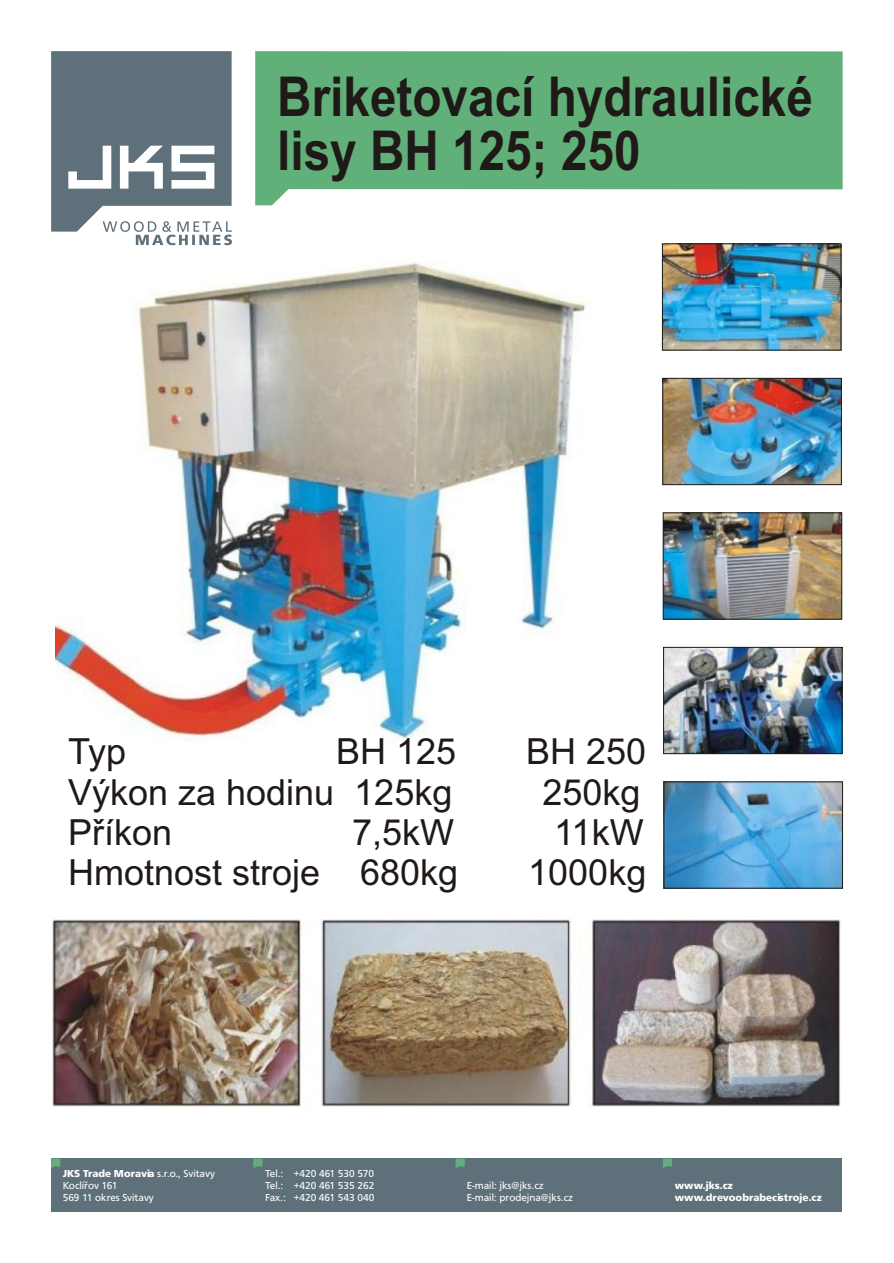
<style>
.page{position:relative;width:894px;height:1263px;background:#fff}
.page>*{position:absolute;margin:0;border:0;box-sizing:border-box;transform-origin:0 0}
.t1{font:700 55.05px/53.8px "Arial";color:#1f1a17;scale:.87 1}
.t2{font:36px "Arial";color:#1f1a17}
.t3{font:10.5px/12.1px "Frutus TEE";color:#fff}
.t4{font:700 10.5px/12.1px "Frutus TEE";color:#fff}
.s1{font-weight:700}
</style>
<div class="page">
<svg style="left:255px;top:51px;width:588px;height:154px;background:#70b787"></svg>
<svg style="left:51px;top:51px;width:181px;height:194px"></svg>
<div style="left:51px;top:1159px;width:791px;height:53px;background:#5e707a"></div>
<svg style="left:51px;top:1159px;width:9px;height:9px"></svg>
<svg style="left:253px;top:1159px;width:10px;height:9px"></svg>
<svg style="left:456px;top:1159px;width:9px;height:9px"></svg>
<svg style="left:663px;top:1159px;width:9px;height:9px"></svg>
<img style="left:55px;top:261px;width:532px;height:480px">
<img style="left:52px;top:920px;width:788px;height:186px">
<img style="left:664px;top:245px;width:175px;height:104px">
<div style="left:662px;top:243px;width:179px;height:108px;border:1px solid #1f1a17"></div>
<img style="left:664px;top:380px;width:176px;height:103px">
<div style="left:662px;top:378px;width:180px;height:107px;border:1px solid #1f1a17"></div>
<img style="left:665px;top:514px;width:175px;height:104px">
<div style="left:663px;top:512px;width:179px;height:108px;border:1px solid #1f1a17"></div>
<img style="left:665px;top:649px;width:176px;height:103px">
<div style="left:663px;top:647px;width:180px;height:107px;border:1px solid #1f1a17"></div>
<img style="left:666px;top:783px;width:175px;height:104px">
<div style="left:664px;top:781px;width:179px;height:108px;border:1px solid #1f1a17"></div>
<h1 class="t1" style="left:277px;top:75px;width:617px">Briketovací hydraulické lisy BH 125; 250</h1>
<h2 class="t2" style="left:68px;top:738px;width:60px">Typ</h2>
<h2 class="t2" style="left:336px;top:738px;width:122px">BH 125</h2>
<h2 class="t2" style="left:526px;top:738px;width:122px">BH 250</h2>
<h2 class="t2" style="left:68px;top:778px;width:386px">Výkon za hodinu 125kg</h2>
<h2 class="t2" style="left:542px;top:778px;width:100px">250kg</h2>
<h2 class="t2" style="left:68px;top:819px;width:106px">Pøíkon</h2>
<h2 class="t2" style="left:352px;top:819px;width:104px">7,5kW</h2>
<h2 class="t2" style="left:554px;top:819px;width:91px">11kW</h2>
<h2 class="t2" style="left:68px;top:859px;width:392px">Hmotnost stroje 680kg</h2>
<h2 class="t2" style="left:528px;top:859px;width:120px">1000kg</h2>
<p class="t3" style="left:63px;top:1168px;width:154px"><span class="s1">JKS Trade Moravia</span> s.r.o., Svitavy<br>Koclířov 161<br>569 11 okres Svitavy</p>
<p class="t3" style="left:265px;top:1168px;width:111px;text-align:justify">Tel.: +420 461 530 570<br>Tel.: +420 461 535 262<br>Fax.: +420 461 543 040</p>
<p class="t3" style="left:467px;top:1180px;width:108px">E-mail: jks@jks.cz<br>E-mail: prodejna@jks.cz</p>
<p class="t4" style="left:675px;top:1180px;width:149px">www.jks.cz www.drevoobrabecistroje.cz</p>
</div>
